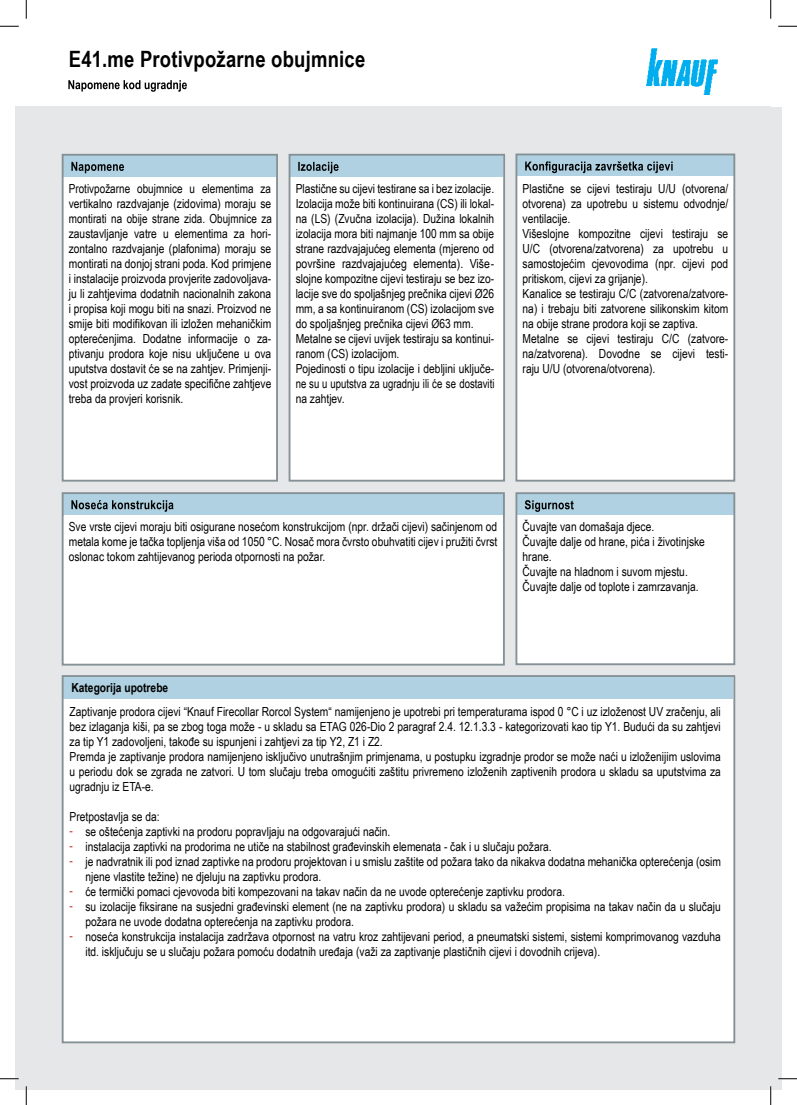
<style>
.page{position:relative;width:797px;height:1105px;background:#fff}
.page>*{position:absolute;margin:0;border:0;box-sizing:border-box;transform-origin:0 0}
.t1{font:700 22.5px "Arial Narrow";letter-spacing:.01em;color:#000}
.t2{font:12.5px/15px "Arial Narrow";color:#000}
.t3{font:700 12.5px "Arial Narrow";color:#000}
.s1{color:#be1f24}
</style>
<div class="page">
<svg style="left:68px;top:80px;width:119px;height:12px"></svg>
<div style="left:16px;top:1061px;width:765px;height:28px;background:#e6e7e8"></div>
<div style="left:756px;top:136px;width:25px;height:925px;background:#e6e7e8"></div>
<div style="left:16px;top:106px;width:754px;height:978px;background:#e6e7e8"></div>
<img style="left:646px;top:49px;width:71px;height:45px">
<div style="left:64px;top:677px;width:669px;height:21px;background:#afd1e1"></div>
<div style="left:62px;top:675px;width:673px;height:368px;border:2px solid #869197"></div>
<div style="left:64px;top:156px;width:212px;height:21px;background:#afd1e1"></div>
<svg style="left:71px;top:162px;width:53px;height:11px"></svg>
<div style="left:64px;top:177px;width:212px;height:300px;background:#fff"></div>
<div style="left:62px;top:154px;width:216px;height:328px;border:2px solid #869197"></div>
<div style="left:289px;top:155px;width:215px;height:326px;background:#fff"></div>
<div style="left:290px;top:156px;width:213px;height:21px;background:#afd1e1"></div>
<svg style="left:298px;top:162px;width:40px;height:11px"></svg>
<div style="left:288px;top:154px;width:217px;height:328px;border:2px solid #869197"></div>
<div style="left:516px;top:154px;width:218px;height:327px;background:#fff"></div>
<div style="left:517px;top:155px;width:216px;height:22px;background:#afd1e1"></div>
<svg style="left:525px;top:161px;width:147px;height:12px"></svg>
<div style="left:515px;top:154px;width:220px;height:328px;border:2px solid #869197"></div>
<div style="left:64px;top:700px;width:662px;height:340px;background:#fff"></div>
<div style="left:63px;top:493px;width:441px;height:172px;background:#fff"></div>
<div style="left:64px;top:494px;width:441px;height:21px;background:#afd1e1"></div>
<svg style="left:71px;top:500px;width:102px;height:12px"></svg>
<div style="left:62px;top:492px;width:443px;height:174px;border:2px solid #869197"></div>
<div style="left:516px;top:493px;width:218px;height:171px;background:#fff"></div>
<div style="left:517px;top:494px;width:216px;height:21px;background:#afd1e1"></div>
<svg style="left:525px;top:500px;width:48px;height:12px"></svg>
<div style="left:515px;top:492px;width:220px;height:173px;border:2px solid #869197"></div>
<svg style="left:0;top:25px;width:19px;height:2px"></svg>
<svg style="left:778px;top:25px;width:19px;height:2px"></svg>
<svg style="left:0;top:1078px;width:19px;height:1px"></svg>
<svg style="left:778px;top:1078px;width:19px;height:1px"></svg>
<svg style="left:25px;top:0;width:2px;height:19px"></svg>
<svg style="left:25px;top:1086px;width:2px;height:19px"></svg>
<svg style="left:770px;top:0;width:1px;height:19px"></svg>
<svg style="left:770px;top:1086px;width:1px;height:19px"></svg>
<h1 class="t1" style="left:69px;top:42px;width:298px">E41.me Protivpožarne obujmnice</h1>
<p class="t2" style="left:69px;top:181px;width:205px;text-align:justify">Protivpožarne obujmnice u elementima za vertikalno razdvajanje (zidovima) moraju se montirati na obije strane zida. Obujmnice za zaustavljanje vatre u elementima za hori&shy;zontalno razdvajanje (plafonima) moraju se montirati na donjoj strani poda. Kod primjene i instalacije proizvoda provjerite zadovoljava&shy;ju li zahtjevima dodatnih nacionalnih zakona i propisa koji mogu biti na snazi. Proizvod ne smije biti modifikovan ili izložen mehaničkim opterećenjima. Dodatne informacije o za&shy;ptivanju prodora koje nisu uključene u ova uputstva dostavit će se na zahtjev. Primjenji&shy;vost proizvoda uz zadate specifične zahtjeve treba da provjeri korisnik.</p>
<p class="t2" style="left:296px;top:181px;width:200px">Plastične su cijevi testirane sa i bez izolacije.<br>Izolacija može biti kontinuirana (CS) ili lokal&shy;na (LS) (Zvučna izolacija). Dužina lokalnih izolacija mora biti najmanje 100 mm sa obije strane razdvajajućeg elementa (mjereno od površine razdvajajućeg elementa). Više&shy;slojne kompozitne cijevi testiraju se bez izo&shy;lacije sve do spoljašnjeg prečnika cijevi Ø26 mm, a sa kontinuiranom (CS) izolacijom sve do spoljašnjeg prečnika cijevi Ø63 mm.<br>Metalne se cijevi uvijek testiraju sa kontinui&shy;ranom (CS) izolacijom.<br>Pojedinosti o tipu izolacije i debljini uključe&shy;ne su u uputstva za ugradnju ili će se dostaviti na zahtjev.</p>
<p class="t2" style="left:522px;top:180px;width:207px">Plastične se cijevi testiraju U/U (otvorena/ otvorena) za upotrebu u sistemu odvodnje/ ventilacije.<br>Višeslojne kompozitne cijevi testiraju se U/C (otvorena/zatvorena) za upotrebu u samostojećim cjevovodima (npr. cijevi pod pritiskom, cijevi za grijanje).<br>Kanalice se testiraju C/C (zatvorena/zatvore&shy;na) i trebaju biti zatvorene silikonskim kitom na obije strane prodora koji se zaptiva.<br>Metalne se cijevi testiraju C/C (zatvore&shy;na/zatvorena). Dovodne se cijevi testi&shy;raju U/U (otvorena/otvorena).</p>
<p class="t2" style="left:69px;top:519px;width:430px;text-align:justify">Sve vrste cijevi moraju biti osigurane nosećom konstrukcijom (npr. držači cijevi) sačinjenom od metala kome je tačka topljenja viša od 1050 °C. Nosač mora čvrsto obuhvatiti cijev i pružiti čvrst oslonac tokom zahtijevanog perioda otpornosti na požar.</p>
<p class="t2" style="left:522px;top:519px;width:184px">Čuvajte van domašaja djece.<br>Čuvajte dalje od hrane, pića i životinjske hrane.<br>Čuvajte na hladnom i suvom mjestu.<br>Čuvajte dalje od toplote i zamrzavanja.</p>
<p class="t3" style="left:71px;top:678px;width:98px">Kategorija upotrebe</p>
<p class="t2" style="left:70px;top:703px;width:652px">Zaptivanje prodora cijevi “Knauf Firecollar Rorcol System“ namijenjeno je upotrebi pri temperaturama ispod 0 °C i uz izloženost UV zračenju, ali bez izlaganja kiši, pa se zbog toga može - u skladu sa ETAG 026-Dio 2 paragraf 2.4. 12.1.3.3 - kategorizovati kao tip Y1. Budući da su zahtjevi za tip Y1 zadovoljeni, takođe su ispunjeni i zahtjevi za tip Y2, Z1 i Z2.<br>Premda je zaptivanje prodora namijenjeno isključivo unutrašnjim primjenama, u postupku izgradnje prodor se može naći u izloženijim uslovima u periodu dok se zgrada ne zatvori. U tom slučaju treba omogućiti zaštitu privremeno izloženih zaptivenih prodora u skladu sa uputstvima za ugradnju iz ETA-e.</p>
<p class="t2" style="left:70px;top:808px;width:92px">Pretpostavlja se da:</p>
<p class="t2" style="left:70px;top:823px;width:322px"><span class="s1">-</span> se oštećenja zaptivki na prodoru popravljaju na odgovarajući način.</p>
<p class="t2" style="left:70px;top:838px;width:484px"><span class="s1">-</span> instalacija zaptivki na prodorima ne utiče na stabilnost građevinskih elemenata - čak i u slučaju požara.</p>
<p class="t2" style="left:85px;top:853px;width:637px;text-indent:-16px"><span class="s1">-</span> je nadvratnik ili pod iznad zaptivke na prodoru projektovan i u smislu zaštite od požara tako da nikakva dodatna mehanička opterećenja (osim njene vlastite težine) ne djeluju na zaptivku prodora.</p>
<p class="t2" style="left:69px;top:883px;width:497px"><span class="s1">-</span> će termički pomaci cjevovoda biti kompezovani na takav način da ne uvode opterećenje zaptivku prodora.</p>
<p class="t2" style="left:85px;top:898px;width:636px;text-indent:-16px"><span class="s1">-</span> su izolacije fiksirane na susjedni građevinski element (ne na zaptivku prodora) u skladu sa važećim propisima na takav način da u slučaju požara ne uvode dodatna opterećenja na zaptivku prodora.</p>
<p class="t2" style="left:85px;top:928px;width:637px;text-indent:-16px"><span class="s1">-</span> noseća konstrukcija instalacija zadržava otpornost na vatru kroz zahtijevani period, a pneumatski sistemi, sistemi komprimovanog vazduha itd. isključuju se u slučaju požara pomoću dodatnih uređaja (važi za zaptivanje plastičnih cijevi i dovodnih crijeva).</p>
</div>
